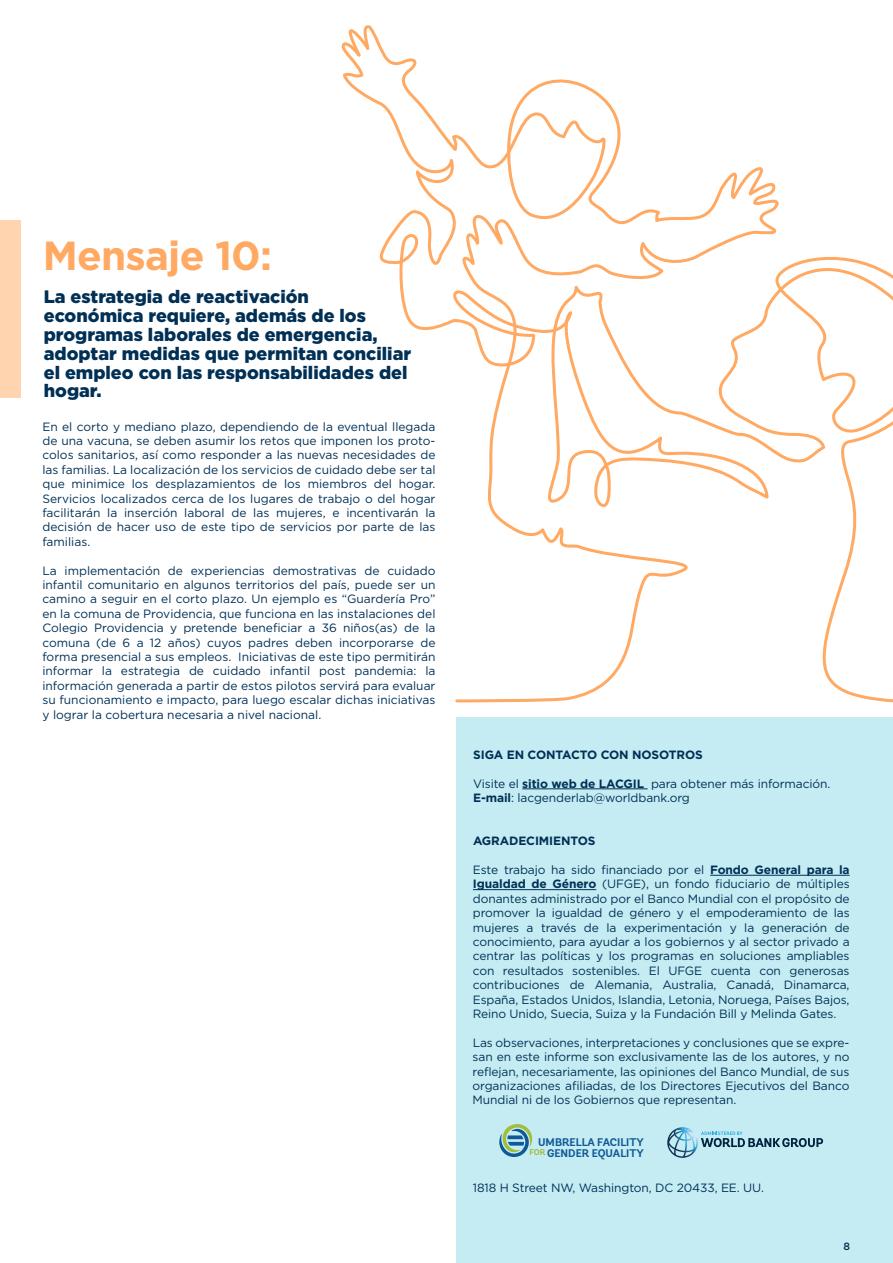
<style>
.page{position:relative;width:893px;height:1263px;background:#fff}
.page>*{position:absolute;margin:0;border:0;box-sizing:border-box;transform-origin:0 0}
.t1{font:700 40.5px "Gotham";letter-spacing:-.02em;color:#ffa962}
.t2{font:900 18px/18.9px "Gotham";color:#003056}
.t3{font:12px/14.4px "Gotham";letter-spacing:-.01em;color:#003056;text-align:justify}
.t4{font:700 12px "Gotham";letter-spacing:-.01em;color:#003056}
.t5{font:700 11.1px/11.6px "Andes W04";color:#105997;text-align:right}
.t6{font:500 10.5px "Gotham";color:#003056}
.s1{font-weight:700}
</style>
<div class="page">
<div style="left:457px;top:718px;width:436px;height:545px;background:#c5ecf3"></div>
<hr style="left:522px;top:788px;width:126px;height:1px;background:#003056">
<hr style="left:710px;top:875px;width:140px;height:1px;background:#003056">
<hr style="left:473px;top:889px;width:123px;height:1px;background:#003056">
<svg style="left:499px;top:1124px;width:33px;height:33px"></svg>
<svg style="left:667px;top:1127px;width:156px;height:31px"></svg>
<div style="left:0;top:220px;width:20px;height:178px;background:#ffd4af"></div>
<svg style="left:341px;top:25px;width:552px;height:678px"></svg>
<h1 class="t1" style="left:43px;top:229px;width:231px">Mensaje 10:</h1>
<h2 class="t2" style="left:44px;top:287px;width:369px">La estrategia de reactivación económica requiere, además de los programas laborales de emergencia, adoptar medidas que permitan conciliar el empleo con las responsabilidades del hogar.</h2>
<p class="t3" style="left:42px;top:419px;width:395px">En el corto y mediano plazo, dependiendo de la eventual llegada de una vacuna, se deben asumir los retos que imponen los proto&shy;colos sanitarios, así como responder a las nuevas necesidades de las familias. La localización de los servicios de cuidado debe ser tal que minimice los desplazamientos de los miembros del hogar.<br>Servicios localizados cerca de los lugares de trabajo o del hogar facilitarán la inserción laboral de las mujeres, e incentivarán la decisión de hacer uso de este tipo de servicios por parte de las familias.</p>
<p class="t3" style="left:42px;top:563px;width:395px">La implementación de experiencias demostrativas de cuidado infantil comunitario en algunos territorios del país, puede ser un camino a seguir en el corto plazo. Un ejemplo es “Guardería Pro” en la comuna de Providencia, que funciona en las instalaciones del Colegio Providencia y pretende beneficiar a 36 niños(as) de la comuna (de 6 a 12 años) cuyos padres deben incorporarse de forma presencial a sus empleos. Iniciativas de este tipo permitirán informar la estrategia de cuidado infantil post pandemia: la información generada a partir de estos pilotos servirá para evaluar su funcionamiento e impacto, para luego escalar dichas iniciativas y lograr la cobertura necesaria a nivel nacional.</p>
<p class="t4" style="left:473px;top:747px;width:231px">SIGA EN CONTACTO CON NOSOTROS</p>
<p class="t3" style="left:473px;top:776px;width:359px">Visite el <span class="s1">sitio web de LACGIL</span> para obtener más información.<br><span class="s1">E-mail</span>: lacgenderlab@worldbank.org</p>
<p class="t4" style="left:473px;top:833px;width:124px">AGRADECIMIENTOS</p>
<p class="t3" style="left:473px;top:862px;width:378px">Este trabajo ha sido financiado por el <span class="s1">Fondo General para la Igualdad de Género</span> (UFGE), un fondo fiduciario de múltiples donantes administrado por el Banco Mundial con el propósito de promover la igualdad de género y el empoderamiento de las mujeres a través de la experimentación y la generación de conocimiento, para ayudar a los gobiernos y al sector privado a centrar las políticas y los programas en soluciones ampliables con resultados sostenibles. El UFGE cuenta con generosas contribuciones de Alemania, Australia, Canadá, Dinamarca, España, Estados Unidos, Islandia, Letonia, Noruega, Países Bajos, Reino Unido, Suecia, Suiza y la Fundación Bill y Melinda Gates.</p>
<p class="t3" style="left:473px;top:1035px;width:378px">Las observaciones, interpretaciones y conclusiones que se expre&shy;san en este informe son exclusivamente las de los autores, y no reflejan, necesariamente, las opiniones del Banco Mundial, de sus organizaciones afiliadas, de los Directores Ejecutivos del Banco Mundial ni de los Gobiernos que representan.</p>
<p class="t5" style="left:529px;top:1136px;width:116px">UMBRELLA FACILITY<br><sup>FOR</sup> GENDER EQUALITY</p>
<p class="t3" style="left:473px;top:1180px;width:293px">1818 H Street NW, Washington, DC 20433, EE. UU.</p>
<p class="t6" style="left:844px;top:1240px;width:8px">8</p>
</div>
